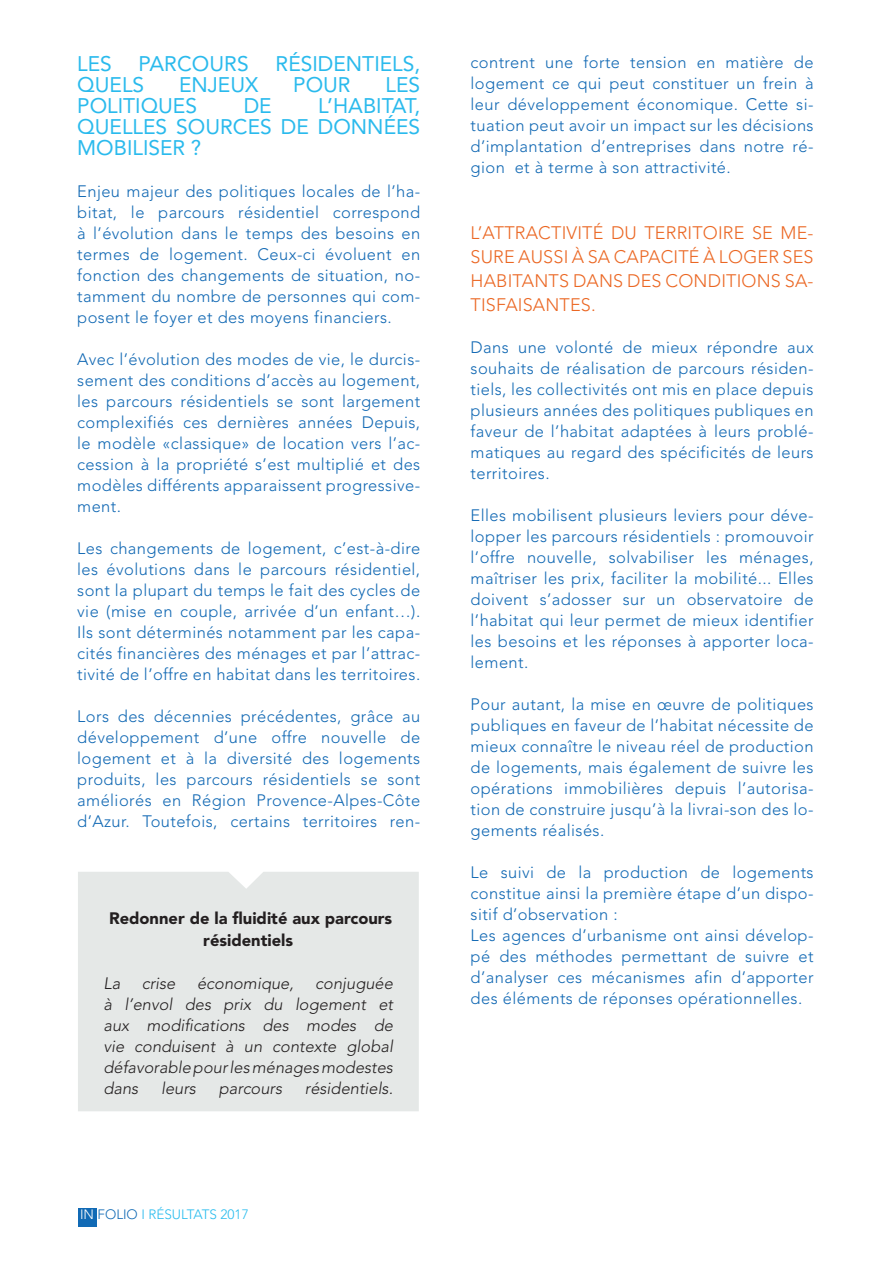
<style>
.page{position:relative;width:893px;height:1263px;background:#fff}
.page>*{position:absolute;margin:0;border:0;box-sizing:border-box;transform-origin:0 0}
.t1{font:21px/21px "Avenir";color:#2abaed;text-align:justify}
.t2{font:300 18px/24px "Avenir";letter-spacing:.01em;color:#eb6723;text-align:justify}
.t3{font:300 16.5px/21px "Avenir";letter-spacing:.025em;color:#1269b4;text-align:justify}
.t4{font:italic 300 16.5px/21px "Avenir";color:#231f20;text-align:justify}
.t5{font:900 16.5px/21.6px "Avenir";color:#231f20;text-align:center}
.t6{font:300 13.5px "Avenir";color:#28bcee}
.s1{color:#fff}
.s2{color:#116ab5}
.s3{color:#2abaed}
</style>
<div class="page">
<div style="left:78px;top:1208px;width:19px;height:18px;background:#116ab5"></div>
<div style="left:78px;top:872px;width:341px;height:239px;background:#e5e8e7"></div>
<p class="t1" style="left:77px;top:53px;width:36px">LES</p>
<p class="t1" style="left:139px;top:53px;width:112px">PARCOURS</p>
<p class="t1" style="left:275px;top:53px;width:146px">RÉSIDENTIELS,</p>
<p class="t1" style="left:77px;top:74px;width:68px">QUELS</p>
<p class="t1" style="left:179px;top:74px;width:81px">ENJEUX</p>
<p class="t1" style="left:293px;top:74px;width:59px">POUR</p>
<p class="t1" style="left:386px;top:74px;width:36px">LES</p>
<p class="t1" style="left:77px;top:95px;width:121px">POLITIQUES</p>
<p class="t1" style="left:244px;top:95px;width:30px">DE</p>
<p class="t1" style="left:77px;top:95px;width:344px;text-indent:241px">L’HABITAT, QUELLES SOURCES DE DONNÉES MOBILISER ?</p>
<p class="t3" style="left:77px;top:181px;width:345px">Enjeu majeur des politiques locales de l’ha&shy;bitat, le parcours résidentiel correspond à l’évolution dans le temps des besoins en termes de logement. Ceux-ci évoluent en fonction des changements de situation, no&shy;tamment du nombre de personnes qui com&shy;posent le foyer et des moyens financiers.</p>
<p class="t3" style="left:77px;top:349px;width:345px">Avec l’évolution des modes de vie, le durcis&shy;sement des conditions d’accès au logement, les parcours résidentiels se sont largement complexifiés ces dernières années Depuis, le modèle «classique» de location vers l’ac&shy;cession à la propriété s’est multiplié et des modèles différents apparaissent progressive&shy;ment.</p>
<p class="t3" style="left:77px;top:538px;width:345px">Les changements de logement, c’est-à-dire les évolutions dans le parcours résidentiel, sont la plupart du temps le fait des cycles de vie (mise en couple, arrivée d’un enfant…).<br>I ls sont déterminés notamment par les capa&shy;cités financières des ménages et par l’attrac&shy;tivité de l’offre en habitat dans les territoires.</p>
<p class="t3" style="left:77px;top:706px;width:345px">Lors des décennies précédentes, grâce au développement d’une offre nouvelle de logement et à la diversité des logements produits, les parcours résidentiels se sont améliorés en Région Provence-Alpes-Côte d’Azur. Toutefois, certains territoires ren-</p>
<p class="t5" style="left:109px;top:908px;width:285px">Redonner de la fluidité aux parcours résidentiels</p>
<p class="t4" style="left:103px;top:972px;width:18px">La</p>
<p class="t4" style="left:142px;top:972px;width:35px">crise</p>
<p class="t4" style="left:197px;top:972px;width:98px">économique,</p>
<p class="t4" style="left:103px;top:972px;width:291px;text-indent:212px">conjuguée à l’envol des prix du logement et aux modifications des modes de vie conduisent à un contexte global défavorable pour les ménages modestes dans</p>
<p class="t4" style="left:161px;top:1077px;width:36px">leurs</p>
<p class="t4" style="left:219px;top:1077px;width:65px">parcours</p>
<p class="t4" style="left:305px;top:1077px;width:89px">résidentiels.</p>
<p class="t6" style="left:80px;top:1206px;width:170px"><span class="s1">in</span> <span class="s2">folio</span> <span class="s3">I</span> résultats 2017</p>
<p class="t3" style="left:471px;top:52px;width:345px">contrent une forte tension en matière de logement ce qui peut constituer un frein à leur développement économique. Cette si&shy;tuation peut avoir un impact sur les décisions d’implantation d’entreprises dans notre ré&shy;gion et à terme à son attractivité.</p>
<p class="t2" style="left:471px;top:221px;width:344px">L’ATTRACTIVITÉ DU TERRITOIRE SE ME-SURE AUSSI À SA CAPACITÉ À LOGER SES HABITANTS DANS DES CONDITIONS SA-TISFAISANTES.</p>
<p class="t3" style="left:471px;top:337px;width:345px">Dans une volonté de mieux répondre aux souhaits de réalisation de parcours résiden&shy;tiels, les collectivités ont mis en place depuis plusieurs années des politiques publiques en faveur de l’habitat adaptées à leurs problé&shy;matiques au regard des spécificités de leurs territoires.</p>
<p class="t3" style="left:471px;top:505px;width:345px">Elles mobilisent plusieurs leviers pour déve&shy;lopper les parcours résidentiels : promouvoir l’offre nouvelle, solvabiliser les ménages, maîtriser les prix, faciliter la mobilité... Elles doivent s’adosser sur un observatoire de l’habitat qui leur permet de mieux identifier les besoins et les réponses à apporter loca&shy;lement.</p>
<p class="t3" style="left:471px;top:694px;width:345px">Pour autant, la mise en œuvre de politiques publiques en faveur de l’habitat nécessite de mieux connaître le niveau réel de production de logements, mais également de suivre les opérations immobilières depuis l’autorisa&shy;tion de construire jusqu’à la livrai-son des lo&shy;gements réalisés.</p>
<p class="t3" style="left:471px;top:862px;width:345px;text-align:left">Le suivi de la production de logements constitue ainsi la première étape d’un dispo&shy;sitif d’observation :<br>Les agences d’urbanisme ont ainsi dévelop&shy;pé des méthodes permettant de suivre et d’analyser ces mécanismes afin d’apporter des éléments de réponses opérationnelles.</p>
</div>
